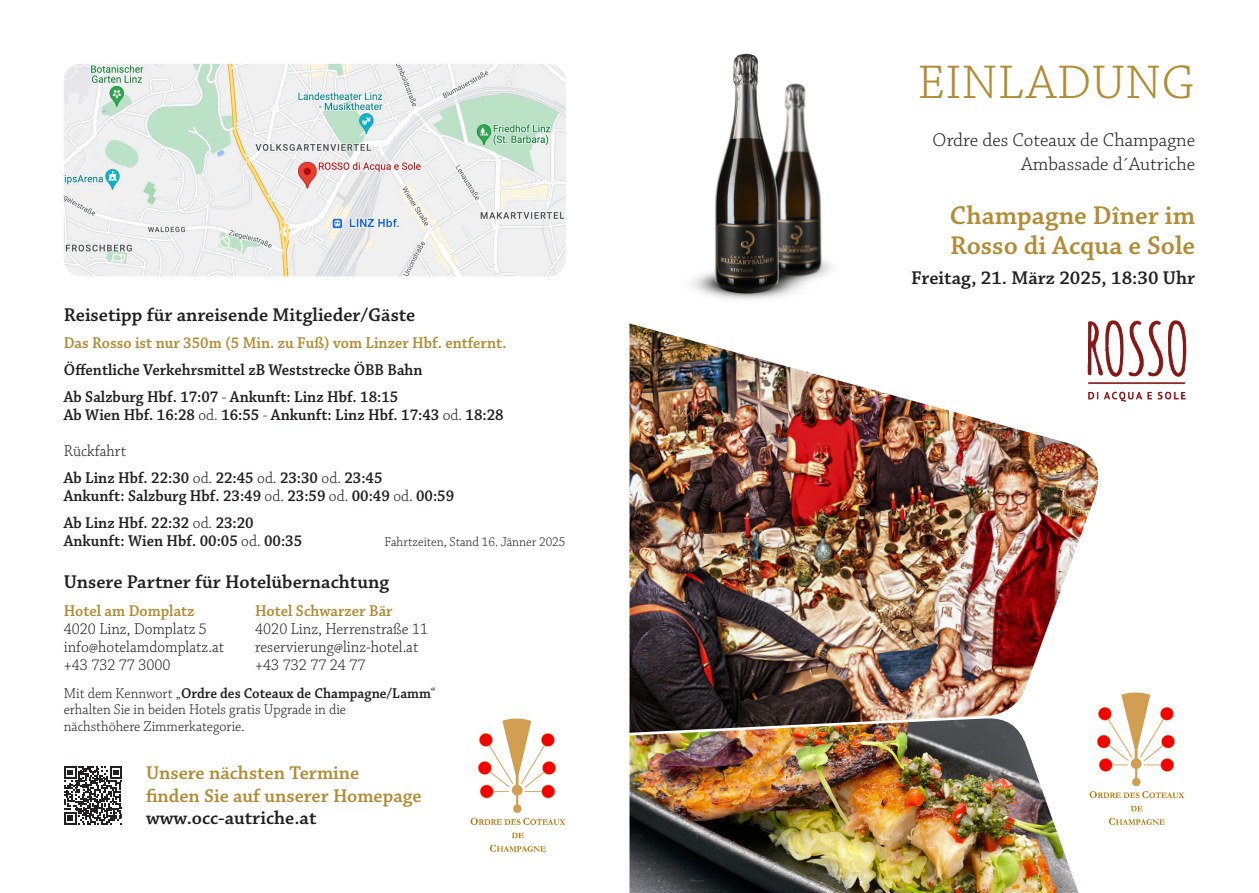
<style>
.page{position:relative;width:1259px;height:893px;background:#fff}
.page>*{position:absolute;margin:0;border:0;box-sizing:border-box;transform-origin:0 0}
.t1{font:49.5px "Chaparral Pro Light Capt";color:#b18c34}
.t2{font:600 27px/30px "Chaparral Pro";color:#b18c34}
.t3{font:600 19.5px "Chaparral Pro";color:#231f20}
.t4{font:600 19.5px/22.5px "Chaparral Pro";color:#b18c34}
.t5{font:300 19.5px/24px "Chaparral Pro";color:#231f20;text-align:right}
.t6{font:600 16.5px/18px "Chaparral Pro";color:#231f20;scale:.95 1}
.t7{font:300 16.5px/18px "Chaparral Pro";color:#231f20;scale:.95 1}
.t8{font:600 16.5px "Chaparral Pro";color:#b18c34;scale:.95 1}
.t9{font:300 15px/16.5px "Chaparral Pro";color:#231f20;scale:.95 1}
.t10{font:300 13.5px "Chaparral Pro";color:#231f20;scale:.95 1}
.s1{font-weight:300}
.s2{font-weight:600}
</style>
<div class="page">
<img style="left:470px;top:718px;width:96px;height:134px">
<img style="left:1089px;top:692px;width:96px;height:133px">
<img style="left:692px;top:53px;width:139px;height:247px">
<img style="left:64px;top:64px;width:502px;height:212px">
<img style="left:629px;top:323px;width:473px;height:410px">
<img style="left:629px;top:718px;width:449px;height:175px">
<svg style="left:64px;top:766px;width:58px;height:58px"></svg>
<img style="left:1074px;top:320px;width:113px;height:89px">
<p class="t3" style="left:64px;top:303px;width:353px">Reisetipp für anreisende Mitglieder/Gäste</p>
<p class="t8" style="left:64px;top:333px;width:468px">Das Rosso ist nur 350m (5 Min. zu Fuß) vom Linzer Hbf. entfernt.</p>
<p class="t6" style="left:64px;top:356px;width:379px;line-height:27px">Öffentliche Verkehrsmittel zB Weststrecke ÖBB Bahn<br>Ab Salzburg Hbf. 17:07 <span class="s1">-</span> Ankunft: Linz Hbf. 18:15</p>
<p class="t6" style="left:64px;top:397px;width:464px;line-height:36px">Ab Wien Hbf. 16:28 <span class="s1">od.</span> 16:55 <span class="s1">-</span> Ankunft: Linz Hbf. 17:43 <span class="s1">od.</span> 18:28<br><span class="s1">Rückfahrt</span></p>
<p class="t6" style="left:64px;top:469px;width:412px">Ab Linz Hbf. 22:30 <span class="s1">od.</span> 22:45 <span class="s1">od.</span> 23:30 <span class="s1">od.</span> 23:45<br>Ankunft: Salzburg Hbf. 23:49 <span class="s1">od.</span> 23:59 <span class="s1">od.</span> 00:49 <span class="s1">od.</span> 00:59</p>
<p class="t6" style="left:64px;top:514px;width:252px">Ab Linz Hbf. 22:32 <span class="s1">od.</span> 23:20<br>Ankunft: Wien Hbf. 00:05 <span class="s1">od.</span> 00:35</p>
<p class="t10" style="left:384px;top:534px;width:192px">Fahrtzeiten, Stand 16. Jänner 2025</p>
<p class="t3" style="left:64px;top:571px;width:327px">Unsere Partner für Hotelübernachtung</p>
<p class="t8" style="left:64px;top:601px;width:139px">Hotel am Domplatz</p>
<p class="t7" style="left:64px;top:621px;width:170px">4020 Linz, Domplatz 5 info@hotelamdomplatz.at +43 732 77 3000</p>
<p class="t9" style="left:64px;top:685px;width:393px">Mit dem Kennwort „<span class="s2">Ordre des Coteaux de Champagne/Lamm</span>“ erhalten Sie in beiden Hotels gratis Upgrade in die<br>nächsthöhere Zimmerkategorie.</p>
<p class="t8" style="left:255px;top:601px;width:146px">Hotel Schwarzer Bär</p>
<p class="t7" style="left:255px;top:621px;width:183px">4020 Linz, Herrenstraße 11 reservierung@linz-hotel.at +43 732 77 24 77</p>
<p class="t4" style="left:146px;top:763px;width:277px">Unsere nächsten Termine<br>finden Sie auf unserer Homepage</p>
<p class="t3" style="left:146px;top:807px;width:172px">www.occ-autriche.at</p>
<h1 class="t1" style="left:917px;top:55px;width:279px">EINLADUNG</h1>
<p class="t5" style="left:932px;top:129px;width:264px">Ordre des Coteaux de Champagne<br>Ambassade d´Autriche</p>
<h2 class="t2" style="left:950px;top:201px;width:247px">Champagne Dîner im<br>Rosso di Acqua e Sole</h2>
<p class="t3" style="left:911px;top:267px;width:286px">Freitag, 21. März 2025, 18:30 Uhr</p>
</div>
